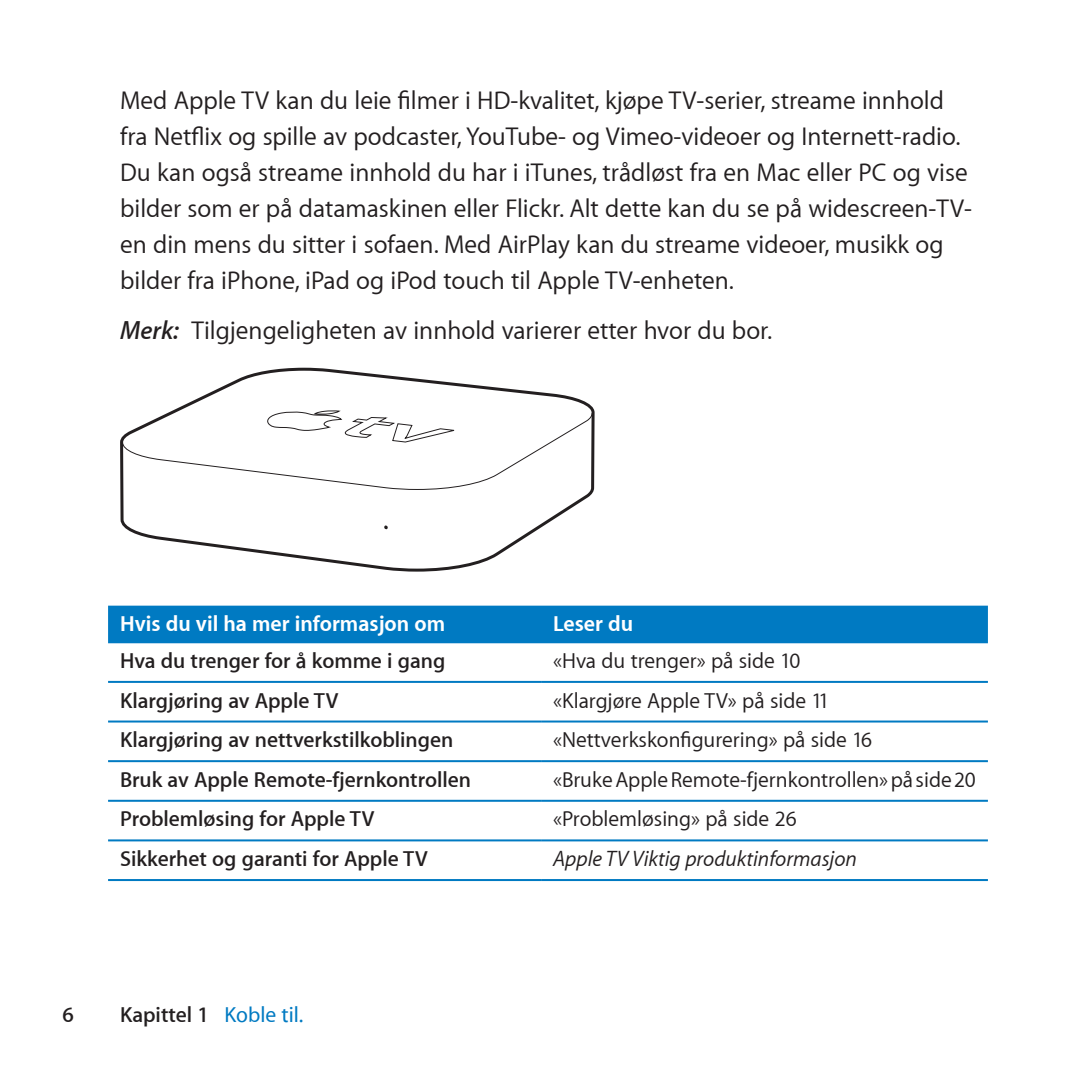
<style>
.page{position:relative;width:1078px;height:1078px;background:#fff}
.page>*{position:absolute;margin:0;border:0;box-sizing:border-box;transform-origin:0 0}
.t1{font:26px/36px "Myriad Set Text";color:#231f20}
.t2{font:600 22px "Myriad Set";color:#231f20}
.t3{font:22px "Myriad Set Text";color:#231f20}
.t4{font:700 22px "Myriad Set";color:#fff}
.t5{font:italic 22px "Myriad Set Text";color:#231f20}
.s1{font-family:"Myriad Set";font-weight:600;font-style:italic}
.s2{font-weight:500;color:#007ac2}
</style>
<div class="page">
<svg style="left:120px;top:367px;width:474px;height:204px"></svg>
<svg style="left:122px;top:410px;width:470px;height:80px"></svg>
<svg style="left:384px;top:525px;width:4px;height:4px"></svg>
<div style="left:108px;top:605px;width:879px;height:38px;background:#007ac2"></div>
<hr style="left:108px;top:720px;width:433px;height:2px;background:#007ac2">
<hr style="left:541px;top:720px;width:446px;height:2px;background:#007ac2">
<hr style="left:108px;top:760px;width:433px;height:2px;background:#007ac2">
<hr style="left:541px;top:760px;width:446px;height:2px;background:#007ac2">
<hr style="left:108px;top:799px;width:433px;height:2px;background:#007ac2">
<hr style="left:541px;top:799px;width:446px;height:2px;background:#007ac2">
<hr style="left:108px;top:839px;width:433px;height:2px;background:#007ac2">
<hr style="left:541px;top:839px;width:446px;height:2px;background:#007ac2">
<hr style="left:108px;top:878px;width:433px;height:2px;background:#007ac2">
<hr style="left:541px;top:878px;width:446px;height:2px;background:#007ac2">
<hr style="left:108px;top:680px;width:433px;height:2px;background:#007ac2">
<hr style="left:541px;top:680px;width:446px;height:2px;background:#007ac2">
<p class="t1" style="left:120px;top:81px;width:853px">Med Apple TV kan du leie filmer i HD-kvalitet, kjøpe TV-serier, streame innhold fra Netflix og spille av podcaster, YouTube- og Vimeo-videoer og Internett-radio.<br>Du kan også streame innhold du har i iTunes, trådløst fra en Mac eller PC og vise bilder som er på datamaskinen eller Flickr. Alt dette kan du se på widescreen-TV&shy;en din mens du sitter i sofaen. Med AirPlay kan du streame videoer, musikk og bilder fra iPhone, iPad og iPod touch til Apple TV-enheten.</p>
<p class="t1" style="left:120px;top:311px;width:653px"><span class="s1">Merk:</span> Tilgjengeligheten av innhold varierer etter hvor du bor.</p>
<p class="t4" style="left:120px;top:610px;width:326px">Hvis du vil ha mer informasjon om</p>
<p class="t4" style="left:553px;top:610px;width:81px">Leser du</p>
<p class="t2" style="left:120px;top:646px;width:327px">Hva du trenger for å komme i gang</p>
<p class="t3" style="left:553px;top:646px;width:249px">«Hva du trenger» på side 10</p>
<p class="t2" style="left:120px;top:686px;width:220px">Klargjøring av Apple TV</p>
<p class="t3" style="left:553px;top:686px;width:278px">«Klargjøre Apple TV» på side 11</p>
<p class="t2" style="left:120px;top:726px;width:335px">Klargjøring av nettverkstilkoblingen</p>
<p class="t3" style="left:553px;top:726px;width:320px">«Nettverkskonfigurering» på side 16</p>
<p class="t2" style="left:120px;top:765px;width:352px">Bruk av Apple Remote-fjernkontrollen</p>
<p class="t3" style="left:553px;top:765px;width:424px">«BrukeAppleRemote-fjernkontrollen»påside20</p>
<p class="t2" style="left:120px;top:805px;width:256px">Problemløsing for Apple TV</p>
<p class="t3" style="left:553px;top:805px;width:245px">«Problemløsing» på side 26</p>
<p class="t2" style="left:120px;top:844px;width:309px">Sikkerhet og garanti for Apple TV</p>
<p class="t5" style="left:553px;top:844px;width:305px">Apple TV Viktig produktinformasjon</p>
<p class="t2" style="left:62px;top:1001px;width:13px">6</p>
<p class="t2" style="left:120px;top:1001px;width:185px">Kapittel 1 <span class="s2">Koble til.</span></p>
</div>
